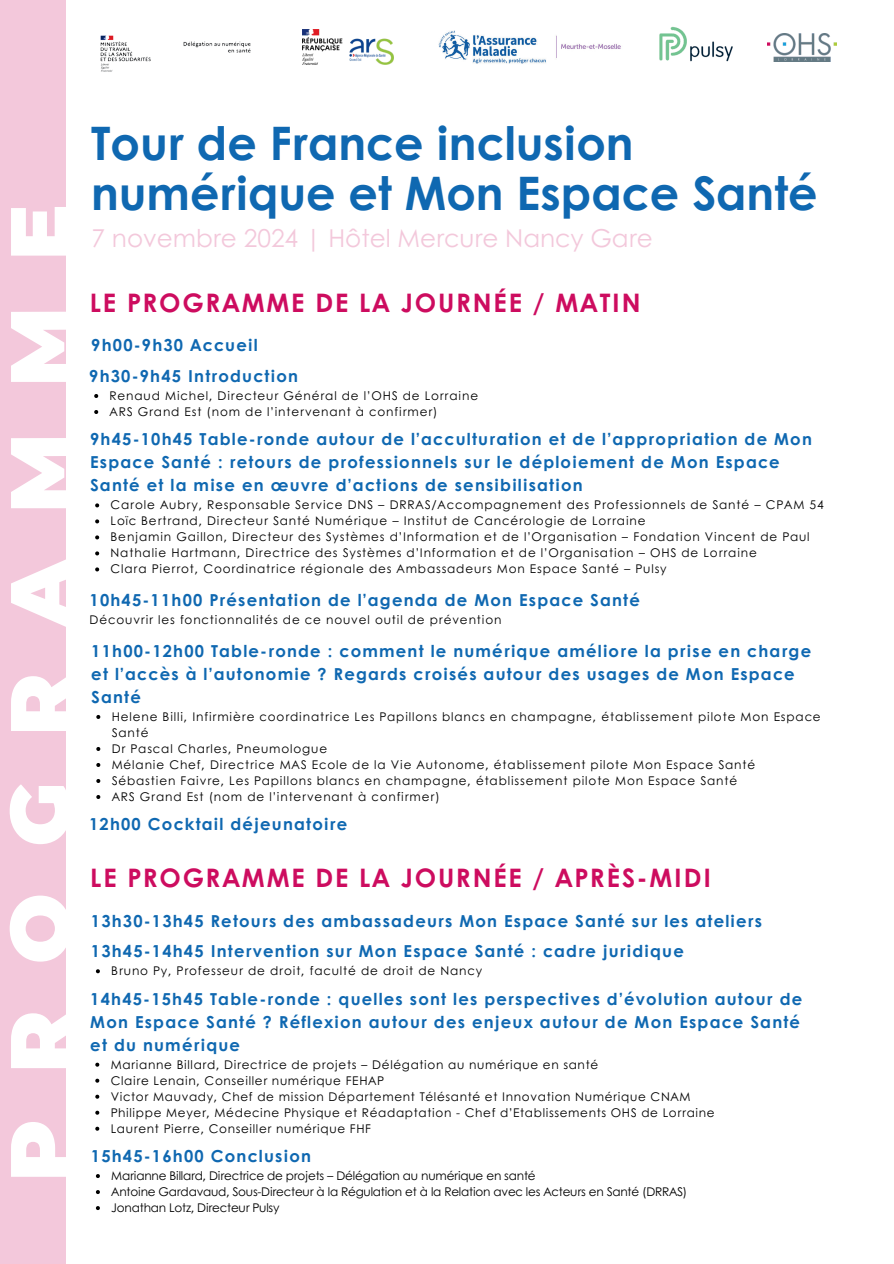
<style>
.page{position:relative;width:894px;height:1264px;background:#fff}
.page>*{position:absolute;margin:0;border:0;box-sizing:border-box;transform-origin:0 0}
.t1{font:900 83.55px "Montserrat";letter-spacing:.555em;color:#fff}
.t2{font:700 46.2px/49.5px "Century Gothic";color:#0f68b1}
.t3{font:700 25.5px "Century Gothic";letter-spacing:.075em;color:#cd0c5f}
.t4{font:24.6px "Century Gothic";color:#f3c8db}
.t5{font:700 16.5px/23px "Century Gothic";letter-spacing:.075em;color:#0f68b1}
.t6{font:12px/16px "Century Gothic";letter-spacing:.075em;color:#000}
.t7{font:12px/16px "Century Gothic";letter-spacing:.055em;color:#000}
.t8{font:12px/16px "Century Gothic";letter-spacing:-.015em;color:#000}
</style>
<div class="page">
<div style="left:0;top:0;width:66px;height:1263px;background:#f3c8db"></div>
<svg style="left:94px;top:394px;width:4px;height:4px"></svg>
<svg style="left:94px;top:410px;width:4px;height:4px"></svg>
<svg style="left:95px;top:503px;width:4px;height:4px"></svg>
<svg style="left:95px;top:519px;width:4px;height:4px"></svg>
<svg style="left:95px;top:535px;width:4px;height:4px"></svg>
<svg style="left:95px;top:551px;width:4px;height:4px"></svg>
<svg style="left:95px;top:567px;width:4px;height:4px"></svg>
<svg style="left:96px;top:715px;width:4px;height:4px"></svg>
<svg style="left:96px;top:747px;width:4px;height:4px"></svg>
<svg style="left:96px;top:763px;width:4px;height:4px"></svg>
<svg style="left:96px;top:779px;width:4px;height:4px"></svg>
<svg style="left:96px;top:795px;width:4px;height:4px"></svg>
<svg style="left:96px;top:969px;width:4px;height:4px"></svg>
<svg style="left:95px;top:1062px;width:4px;height:4px"></svg>
<svg style="left:95px;top:1078px;width:4px;height:4px"></svg>
<svg style="left:95px;top:1094px;width:4px;height:4px"></svg>
<svg style="left:95px;top:1110px;width:4px;height:4px"></svg>
<svg style="left:95px;top:1126px;width:4px;height:4px"></svg>
<svg style="left:96px;top:1174px;width:4px;height:3px"></svg>
<svg style="left:96px;top:1190px;width:4px;height:3px"></svg>
<svg style="left:96px;top:1206px;width:4px;height:3px"></svg>
<img style="left:659px;top:26px;width:74px;height:36px">
<img style="left:767px;top:33px;width:69px;height:28px">
<img style="left:100px;top:35px;width:151px;height:37px">
<img style="left:302px;top:29px;width:92px;height:35px">
<img style="left:438px;top:30px;width:183px;height:34px">
<h1 class="t1" style="left:-23px;top:1181px;width:978px;rotate:-90deg">PROGRAMME</h1>
<h2 class="t2" style="left:91px;top:117px;width:727px">Tour de France inclusion numérique et Mon Espace Santé</h2>
<h3 class="t4" style="left:91px;top:223px;width:562px">7 novembre 2024 | Hôtel Mercure Nancy Gare</h3>
<h3 class="t3" style="left:90px;top:286px;width:552px">LE PROGRAMME DE LA JOURNÉE / MATIN</h3>
<h3 class="t5" style="left:91px;top:333px;width:168px">9h00-9h30 Accueil</h3>
<h3 class="t5" style="left:89px;top:364px;width:210px">9h30-9h45 Introduction</h3>
<p class="t6" style="left:110px;top:387px;width:370px">Renaud Michel, Directeur Général de l’OHS de Lorraine<br>ARS Grand Est (nom de l’intervenant à confirmer)</p>
<h3 class="t5" style="left:90px;top:427px;width:723px">9h45-10h45 Table-ronde autour de l’acculturation et de l’appropriation de Mon<br>Espace Santé : retours de professionnels sur le déploiement de Mon Espace<br>Santé et la mise en œuvre d’actions de sensibilisation</h3>
<p class="t6" style="left:110px;top:497px;width:714px">Carole Aubry, Responsable Service DNS – DRRAS/Accompagnement des Professionnels de Santé – CPAM 54<br>Loïc Bertrand, Directeur Santé Numérique – Institut de Cancérologie de Lorraine<br>Benjamin Gaillon, Directeur des Systèmes d’Information et de l’Organisation – Fondation Vincent de Paul Nathalie Hartmann, Directrice des Systèmes d’Information et de l’Organisation – OHS de Lorraine<br>Clara Pierrot, Coordinatrice régionale des Ambassadeurs Mon Espace Santé – Pulsy</p>
<h3 class="t5" style="left:90px;top:588px;width:551px">10h45-11h00 Présentation de l’agenda de Mon Espace Santé</h3>
<p class="t6" style="left:90px;top:611px;width:413px">Découvrir les fonctionnalités de ce nouvel outil de prévention</p>
<h3 class="t5" style="left:91px;top:639px;width:721px">11h00-12h00 Table-ronde : comment le numérique améliore la prise en charge et l’accès à l’autonomie ? Regards croisés autour des usages de Mon Espace<br>Santé</h3>
<p class="t6" style="left:112px;top:708px;width:710px">Helene Billi, Infirmière coordinatrice Les Papillons blancs en champagne, établissement pilote Mon Espace Santé<br>Dr Pascal Charles, Pneumologue<br>Mélanie Chef, Directrice MAS Ecole de la Vie Autonome, établissement pilote Mon Espace Santé Sébastien Faivre, Les Papillons blancs en champagne, établissement pilote Mon Espace Santé<br>ARS Grand Est (nom de l’intervenant à confirmer)</p>
<h3 class="t5" style="left:89px;top:812px;width:259px">12h00 Cocktail déjeunatoire</h3>
<h3 class="t3" style="left:90px;top:860px;width:622px">LE PROGRAMME DE LA JOURNÉE / APRÈS-MIDI</h3>
<h3 class="t5" style="left:91px;top:904px;width:672px;line-height:30.6px">13h30-13h45 Retours des ambassadeurs Mon Espace Santé sur les ateliers<br>13h45-14h45 Intervention sur Mon Espace Santé : cadre juridique</h3>
<p class="t6" style="left:111px;top:962px;width:372px">Bruno Py, Professeur de droit, faculté de droit de Nancy</p>
<h3 class="t5" style="left:90px;top:986px;width:713px">14h45-15h45 Table-ronde : quelles sont les perspectives d’évolution autour de<br>Mon Espace Santé ? Réflexion autour des enjeux autour de Mon Espace Santé et du numérique</h3>
<p class="t7" style="left:111px;top:1056px;width:605px">Marianne Billard, Directrice de projets – Délégation au numérique en santé<br>Claire Lenain, Conseiller numérique FEHAP<br>Victor Mauvady, Chef de mission Département Télésanté et Innovation Numérique CNAM Philippe Meyer, Médecine Physique et Réadaptation - Chef d’Etablissements OHS de Lorraine Laurent Pierre, Conseiller numérique FHF</p>
<h3 class="t5" style="left:91px;top:1143px;width:221px">15h45-16h00 Conclusion</h3>
<p class="t8" style="left:111px;top:1167px;width:577px">Marianne Billard, Directrice de projets – Délégation au numérique en santé<br>Antoine Gardavaud, Sous-Directeur à la Régulation et à la Relation avec les Acteurs en Santé (DRRAS)<br>Jonathan Lotz, Directeur Pulsy</p>
</div>
